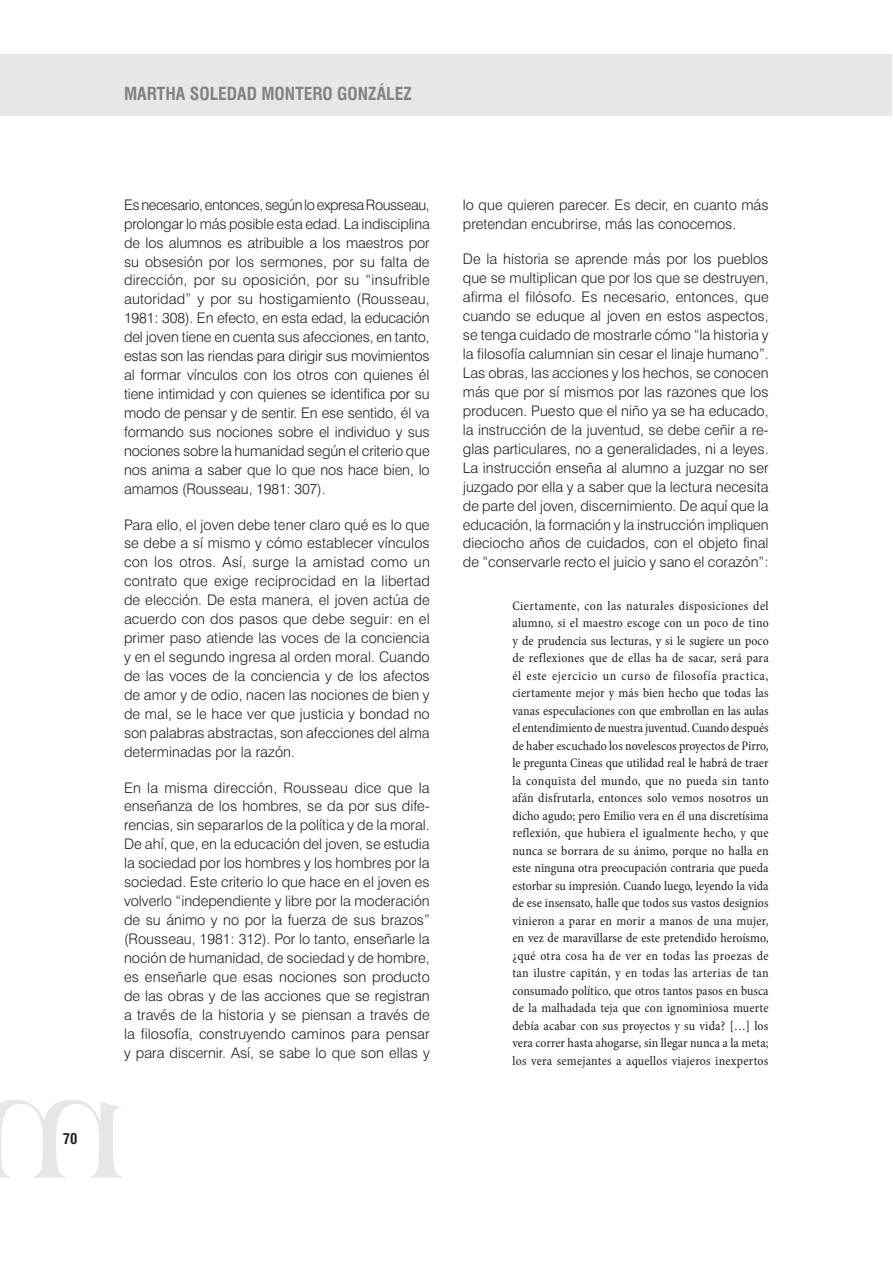
<style>
.page{position:relative;width:893px;height:1263px;background:#fff}
.page>*{position:absolute;margin:0;border:0;box-sizing:border-box;transform-origin:0 0}
.t1{font:700 condensed 17.55px "Swiss 721 BT";color:#808285}
.t2{font:300 14.55px/18.9px "Swiss 721 BT";color:#231f20;text-align:justify}
.t3{font:700 condensed 14.55px "Swiss 721 BT";color:#231f20}
.t4{font:condensed 13.2px/17.5px "Minion Pro";letter-spacing:.015em;color:#231f20;text-align:justify}
</style>
<div class="page">
<div style="left:0;top:54px;width:892px;height:62px;background:#e6e7e8"></div>
<p class="t3" style="left:63px;top:1131px;width:16px">70</p>
<p class="t1" style="left:124px;top:84px;width:289px">MARTHA SOLEDAD MONTERO GONZÁLEZ</p>
<p class="t2" style="left:124px;top:197px;width:307px">Es necesario, entonces, según lo expresa Rousseau, prolongar lo más posible esta edad. La indisciplina de los alumnos es atribuible a los maestros por su obsesión por los sermones, por su falta de dirección, por su oposición, por su “insufrible autoridad” y por su hostigamiento (Rousseau, 1981: 308). En efecto, en esta edad, la educación del joven tiene en cuenta sus afecciones, en tanto, estas son las riendas para dirigir sus movimientos al formar vínculos con los otros con quienes él tiene intimidad y con quienes se identifica por su modo de pensar y de sentir. En ese sentido, él va formando sus nociones sobre el individuo y sus nociones sobre la humanidad según el criterio que nos anima a saber que lo que nos hace bien, lo amamos (Rousseau, 1981: 307).</p>
<p class="t2" style="left:124px;top:516px;width:307px">Para ello, el joven debe tener claro qué es lo que se debe a sí mismo y cómo establecer vínculos con los otros. Así, surge la amistad como un contrato que exige reciprocidad en la libertad de elección. De esta manera, el joven actúa de acuerdo con dos pasos que debe seguir: en el primer paso atiende las voces de la conciencia y en el segundo ingresa al orden moral. Cuando de las voces de la conciencia y de los afectos de amor y de odio, nacen las nociones de bien y de mal, se le hace ver que justicia y bondad no son palabras abstractas, son afecciones del alma determinadas por la razón.</p>
<p class="t2" style="left:124px;top:779px;width:307px">En la misma dirección, Rousseau dice que la enseñanza de los hombres, se da por sus dife&shy;rencias, sin separarlos de la política y de la moral.<br>De ahí, que, en la educación del joven, se estudia la sociedad por los hombres y los hombres por la sociedad. Este criterio lo que hace en el joven es volverlo “independiente y libre por la moderación de su ánimo y no por la fuerza de sus brazos” (Rousseau, 1981: 312). Por lo tanto, enseñarle la noción de humanidad, de sociedad y de hombre, es enseñarle que esas nociones son producto de las obras y de las acciones que se registran a través de la historia y se piensan a través de la filosofía, construyendo caminos para pensar y para discernir. Así, se sabe lo que son ellas y</p>
<p class="t2" style="left:463px;top:197px;width:307px">lo que quieren parecer. Es decir, en cuanto más pretendan encubrirse, más las conocemos.</p>
<p class="t2" style="left:463px;top:251px;width:307px">De la historia se aprende más por los pueblos que se multiplican que por los que se destruyen, afirma el filósofo. Es necesario, entonces, que cuando se eduque al joven en estos aspectos, se tenga cuidado de mostrarle cómo “la historia y la filosofía calumnian sin cesar el linaje humano”.<br>Las obras, las acciones y los hechos, se conocen más que por sí mismos por las razones que los producen. Puesto que el niño ya se ha educado, la instrucción de la juventud, se debe ceñir a re&shy;glas particulares, no a generalidades, ni a leyes.<br>La instrucción enseña al alumno a juzgar no ser juzgado por ella y a saber que la lectura necesita de parte del joven, discernimiento. De aquí que la educación, la formación y la instrucción impliquen dieciocho años de cuidados, con el objeto final de “conservarle recto el juicio y sano el corazón”:</p>
<p class="t4" style="left:512px;top:598px;width:258px">Ciertamente, con las naturales disposiciones del alumno, si el maestro escoge con un poco de tino y de prudencia sus lecturas, y si le sugiere un poco de reflexiones que de ellas ha de sacar, será para él este ejercicio un curso de filosofía practica, ciertamente mejor y más bien hecho que todas las vanas especulaciones con que embrollan en las aulas el entendimiento de nuestra juventud. Cuando después de haber escuchado los novelescos proyectos de Pirro, le pregunta Cineas que utilidad real le habrá de traer la conquista del mundo, que no pueda sin tanto afán disfrutarla, entonces solo vemos nosotros un dicho agudo; pero Emilio vera en él una discretísima reflexión, que hubiera el igualmente hecho, y que nunca se borrara de su ánimo, porque no halla en este ninguna otra preocupación contraria que pueda estorbar su impresión. Cuando luego, leyendo la vida de ese insensato, halle que todos sus vastos designios vinieron a parar en morir a manos de una mujer, en vez de maravillarse de este pretendido heroísmo, ¿qué otra cosa ha de ver en todas las proezas de tan ilustre capitán, y en todas las arterias de tan consumado político, que otros tantos pasos en busca de la malhadada teja que con ignominiosa muerte debía acabar con sus proyectos y su vida? […] los vera correr hasta ahogarse, sin llegar nunca a la meta; los vera semejantes a aquellos viajeros inexpertos</p>
</div>
